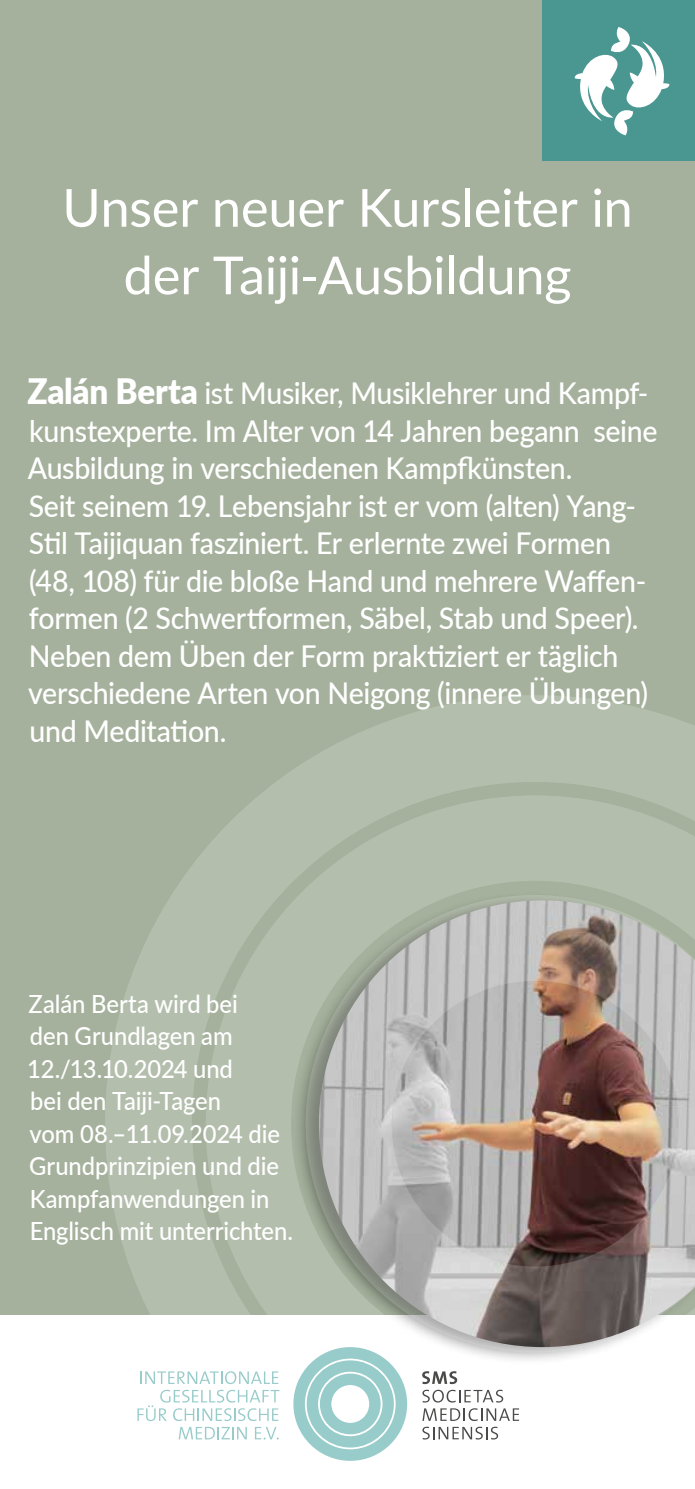
<style>
.page{position:relative;width:695px;height:1489px;background:#fff}
.page>*{position:absolute;margin:0;border:0;box-sizing:border-box;transform-origin:0 0}
.t1{font:52.5px/67.5px "Lato";letter-spacing:-.01em;color:#fff;text-align:center}
.t2{font:500 30px/37.5px "Lato";letter-spacing:-.01em;color:#fff;scale:.95 1}
.t3{font:500 25px/32.5px "Lato";letter-spacing:-.005em;color:#fff;scale:.95 1}
.s1{font-weight:900;font-size:35px}
</style>
<div class="page">
<div style="left:0;top:0;width:694px;height:1313px;background:#a5b19c"></div>
<div style="left:542px;top:0;width:152px;height:161px;background:#4a9791"></div>
<svg style="left:574px;top:27px;width:96px;height:108px"></svg>
<svg style="left:105px;top:695px;width:589px;height:766px"></svg>
<svg style="left:206px;top:795px;width:488px;height:656px"></svg>
<svg style="left:305px;top:895px;width:389px;height:457px;background:#a7a19b"></svg>
<div style="left:293px;top:1346px;width:114px;height:114px;border:12px solid #98ccca;border-radius:50%"></div>
<div style="left:306px;top:1360px;width:88px;height:87px;border:11px solid #98ccca;border-radius:50%"></div>
<div style="left:320px;top:1373px;width:60px;height:61px;border:11px solid #98ccca;border-radius:50%"></div>
<svg style="left:422px;top:1370px;width:35px;height:13px"></svg>
<svg style="left:422px;top:1389px;width:81px;height:13px"></svg>
<svg style="left:422px;top:1408px;width:97px;height:12px"></svg>
<svg style="left:422px;top:1426px;width:76px;height:13px"></svg>
<svg style="left:140px;top:1371px;width:138px;height:12px"></svg>
<svg style="left:137px;top:1389px;width:142px;height:31px"></svg>
<svg style="left:178px;top:1426px;width:69px;height:13px"></svg>
<svg style="left:255px;top:1426px;width:24px;height:13px"></svg>
<h1 class="t1" style="left:62px;top:172px;width:572px">Unser neuer Kursleiter in der Taiji-Ausbildung</h1>
<p class="t2" style="left:27px;top:373px;width:664px"><span class="s1">Zalán Berta</span> ist Musiker, Musiklehrer und Kampf&shy;kunstexperte. Im Alter von 14 Jahren begann seine Ausbildung in verschiedenen Kampfkünsten.<br>Seit seinem 19. Lebensjahr ist er vom (alten) Yang-Stil Taijiquan fasziniert. Er erlernte zwei Formen (48, 108) für die bloße Hand und mehrere Waffen&shy;formen (2 Schwertformen, Säbel, Stab und Speer).<br>Neben dem Üben der Form praktiziert er täglich verschiedene Arten von Neigong (innere Übungen) und Meditation.</p>
<p class="t3" style="left:27px;top:986px;width:281px">Zalán Berta wird bei<br>den Grundlagen am<br>12./13.10.2024 und<br>bei den Taiji-Tagen<br>vom 08.–11.09.2024 die<br>Grundprinzipien und die<br>Kampfanwendungen in<br>Englisch mit unterrichten.</p>
</div>
